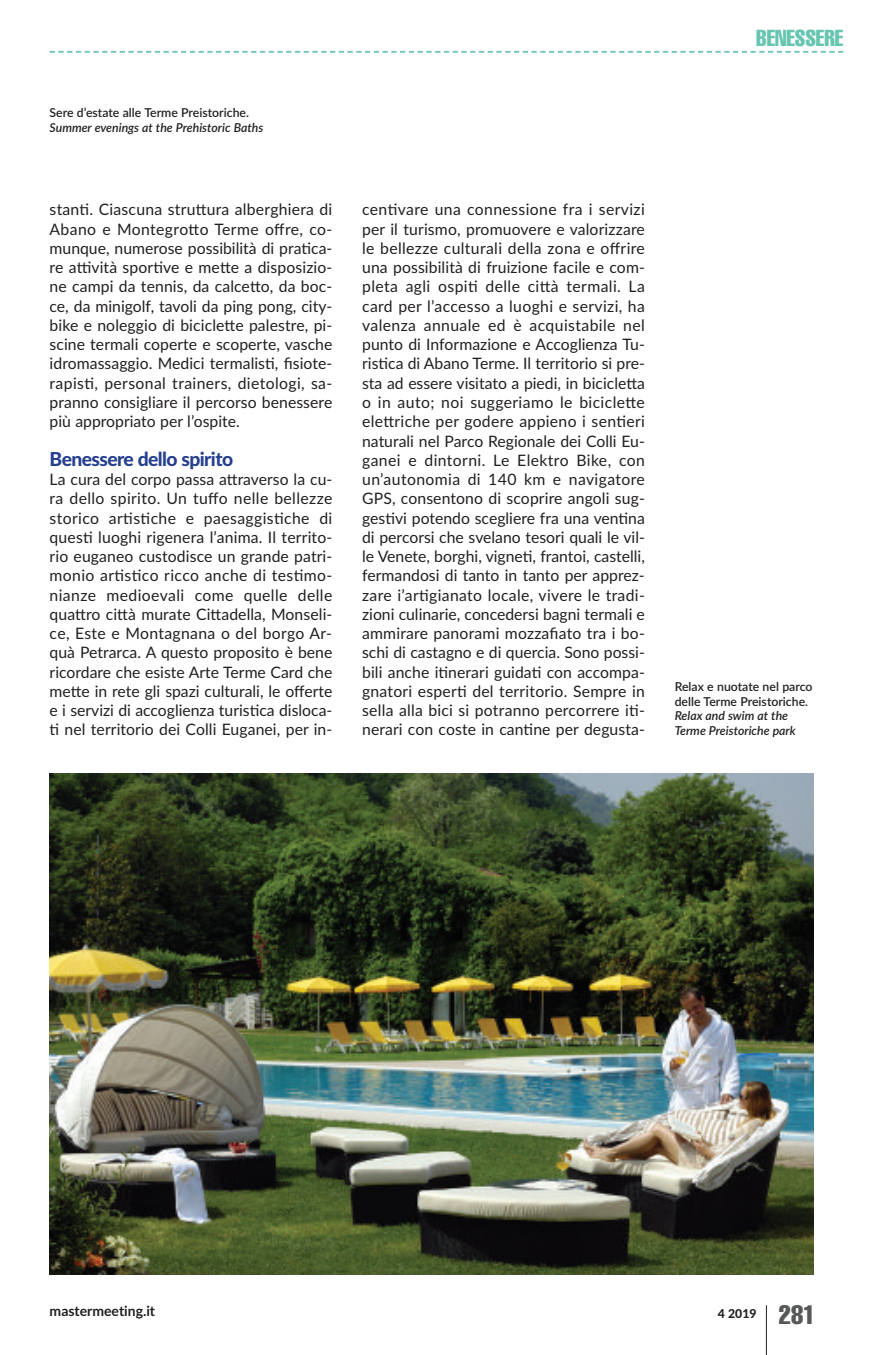
<style>
.page{position:relative;width:893px;height:1355px;background:#fff}
.page>*{position:absolute;margin:0;border:0;box-sizing:border-box;transform-origin:0 0}
.t1{font:extra-condensed 22.75px "Helvetica";color:#67c5b1}
.t2{font:800 19.25px "Lato";letter-spacing:-.03em;color:#253f8f}
.t3{font:15.75px/19.2px "Lato";letter-spacing:.005em;color:#231f20;text-align:justify}
.t4{font:700 14px "Lato";color:#231f20}
.t5{font:600 12.25px/14.9px "Lato";color:#231f20}
.t6{font:italic 600 12.25px/14.9px "Lato";color:#231f20}
.t7{font:800 12.25px "Lato";color:#231f20}
.s1{font-family:"Helvetica";font-weight:400;font-stretch:extra-condensed;font-size:26.25px;color:#57585a}
</style>
<div class="page">
<hr style="left:766px;top:1305px;width:1px;height:49px;background:#231f20">
<svg style="left:50px;top:51px;width:793px;height:2px"></svg>
<img style="left:50px;top:773px;width:764px;height:501px">
<p class="t5" style="left:50px;top:105px;width:201px">Sere d’estate alle Terme Preistoriche.</p>
<p class="t6" style="left:50px;top:120px;width:215px">Summer evenings at the Prehistoric Baths</p>
<p class="t3" style="left:50px;top:200px;width:284px">stanti. Ciascuna struttura alberghiera di Abano e Montegrotto Terme offre, co&shy;munque, numerose possibilità di pratica&shy;re attività sportive e mette a disposizio&shy;ne campi da tennis, da calcetto, da boc&shy;ce, da minigolf, tavoli da ping pong, city&shy;bike e noleggio di biciclette palestre, pi&shy;scine termali coperte e scoperte, vasche idromassaggio. Medici termalisti, fisiote&shy;rapisti, personal trainers, dietologi, sa&shy;pranno consigliare il percorso benessere più appropriato per l’ospite.</p>
<p class="t2" style="left:50px;top:448px;width:185px">Benessere dello spirito</p>
<p class="t3" style="left:50px;top:470px;width:284px">La cura del corpo passa attraverso la cu&shy;ra dello spirito. Un tuffo nelle bellezze storico artistiche e paesaggistiche di questi luoghi rigenera l’anima. Il territo&shy;rio euganeo custodisce un grande patri&shy;monio artistico ricco anche di testimo&shy;nianze medioevali come quelle delle quattro città murate Cittadella, Monseli&shy;ce, Este e Montagnana o del borgo Ar&shy;quà Petrarca. A questo proposito è bene ricordare che esiste Arte Terme Card che mette in rete gli spazi culturali, le offerte e i servizi di accoglienza turistica disloca&shy;ti nel territorio dei Colli Euganei, per in-</p>
<p class="t3" style="left:362px;top:200px;width:284px">centivare una connessione fra i servizi per il turismo, promuovere e valorizzare le bellezze culturali della zona e offrire una possibilità di fruizione facile e com&shy;pleta agli ospiti delle città termali. La card per l’accesso a luoghi e servizi, ha valenza annuale ed è acquistabile nel punto di Informazione e Accoglienza Tu&shy;ristica di Abano Terme. Il territorio si pre&shy;sta ad essere visitato a piedi, in bicicletta o in auto; noi suggeriamo le biciclette elettriche per godere appieno i sentieri naturali nel Parco Regionale dei Colli Eu&shy;ganei e dintorni. Le Elektro Bike, con un’autonomia di 140 km e navigatore GPS, consentono di scoprire angoli sug&shy;gestivi potendo scegliere fra una ventina di percorsi che svelano tesori quali le vil&shy;le Venete, borghi, vigneti, frantoi, castelli, fermandosi di tanto in tanto per apprez&shy;zare i’artigianato locale, vivere le tradi&shy;zioni culinarie, concedersi bagni termali e ammirare panorami mozzafiato tra i bo&shy;schi di castagno e di quercia. Sono possi&shy;bili anche itinerari guidati con accompa&shy;gnatori esperti del territorio. Sempre in sella alla bici si potranno percorrere iti&shy;nerari con coste in cantine per degusta-</p>
<h1 class="t1" style="left:756px;top:30px;width:89px">BENESSERE</h1>
<p class="t5" style="left:675px;top:679px;width:139px">Relax e nuotate nel parco delle Terme Preistoriche.</p>
<p class="t6" style="left:675px;top:708px;width:123px">Relax and swim at the<br>Terme Preistoriche park</p>
<p class="t4" style="left:50px;top:1302px;width:107px">mastermeeting.it</p>
<p class="t7" style="left:718px;top:1306px;width:99px">4 2019 <span class="s1">281</span></p>
</div>
